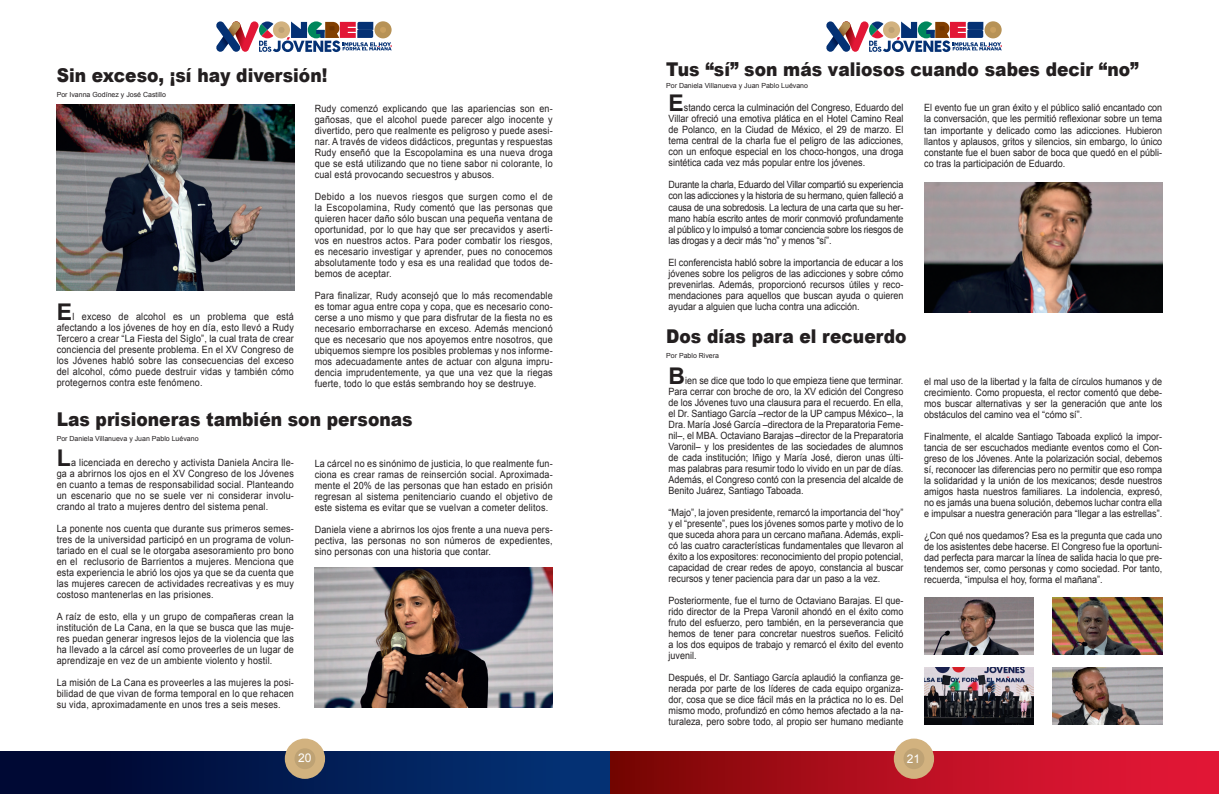
<style>
.page{position:relative;width:1219px;height:794px;background:#fff}
.page>*{position:absolute;margin:0;border:0;box-sizing:border-box;transform-origin:0 0}
.t1{font:700 23px "Arial";color:#231f20}
.t2{font:900 19px "Arial";color:#231f20;scale:.9 1}
.t3{font:12px "Arial";color:#fff}
.t4{font:10px/11px "Arial";color:#231f20;text-align:justify;scale:.9 1}
.t5{font:7px "Arial";color:#231f20}
</style>
<div class="page">
<div style="left:610px;top:751px;width:609px;height:43px;background:linear-gradient(to right,#7c0605,#ef193c)"></div>
<div style="left:0;top:751px;width:610px;height:43px;background:linear-gradient(to right,#00032b,#043479)"></div>
<svg style="left:826px;top:21px;width:176px;height:31px"></svg>
<svg style="left:216px;top:21px;width:176px;height:31px"></svg>
<svg style="left:894px;top:738px;width:40px;height:41px;background:#d0a581"></svg>
<svg style="left:285px;top:738px;width:40px;height:41px;background:#bba686"></svg>
<img style="left:924px;top:597px;width:110px;height:57px">
<img style="left:924px;top:667px;width:110px;height:57px">
<img style="left:1052px;top:597px;width:110px;height:57px">
<img style="left:1052px;top:667px;width:110px;height:57px">
<img style="left:924px;top:182px;width:238px;height:130px">
<img style="left:57px;top:105px;width:238px;height:185px">
<img style="left:315px;top:567px;width:238px;height:140px">
<h2 class="t2" style="left:57px;top:61px;width:302px">Sin exceso, ¡sí hay diversión!</h2>
<p class="t5" style="left:57px;top:90px;width:111px">Por Ivanna Godínez y José Castillo</p>
<h1 class="t1" style="left:57px;top:297px;width:17px">E</h1>
<p class="t4" style="left:57px;top:311px;width:265px;text-indent:16px">l exceso de alcohol es un problema que está afectando a los jóvenes de hoy en día, esto llevó a Rudy Tercero a crear “La Fiesta del Siglo”, la cual trata de crear conciencia del presente problema. En el XV Congreso de los Jóvenes habló sobre las consecuencias del exceso del alcohol, cómo puede destruir vidas y también cómo protegernos contra este fenómeno.</p>
<p class="t4" style="left:315px;top:103px;width:266px">Rudy comenzó explicando que las apariencias son en&shy;gañosas, que el alcohol puede parecer algo inocente y divertido, pero que realmente es peligroso y puede asesi&shy;nar. A través de videos didácticos, preguntas y respuestas Rudy enseñó que la Escopolamina es una nueva droga que se está utilizando que no tiene sabor ni colorante, lo cual está provocando secuestros y abusos.</p>
<p class="t4" style="left:315px;top:191px;width:266px">Debido a los nuevos riesgos que surgen como el de la Escopolamina, Rudy comentó que las personas que quieren hacer daño sólo buscan una pequeña ventana de oportunidad, por lo que hay que ser precavidos y aserti&shy;vos en nuestros actos. Para poder combatir los riesgos, es necesario investigar y aprender, pues no conocemos absolutamente todo y esa es una realidad que todos de&shy;bemos de aceptar.</p>
<p class="t4" style="left:315px;top:290px;width:266px">Para finalizar, Rudy aconsejó que lo más recomendable es tomar agua entre copa y copa, que es necesario cono&shy;cerse a uno mismo y que para disfrutar de la fiesta no es necesario emborracharse en exceso. Además mencionó que es necesario que nos apoyemos entre nosotros, que ubiquemos siempre los posibles problemas y nos informe&shy;mos adecuadamente antes de actuar con alguna impru&shy;dencia imprudentemente, ya que una vez que la riegas fuerte, todo lo que estás sembrando hoy se destruye.</p>
<h2 class="t2" style="left:57px;top:405px;width:397px">Las prisioneras también son personas</h2>
<p class="t5" style="left:57px;top:434px;width:143px">Por Daniela Villanueva y Juan Pablo Luévano</p>
<h1 class="t1" style="left:57px;top:443px;width:16px">L</h1>
<p class="t4" style="left:57px;top:457px;width:265px;text-indent:15px">a licenciada en derecho y activista Daniela Ancira lle&shy;ga a abrirnos los ojos en el XV Congreso de los Jóvenes en cuanto a temas de responsabilidad social. Planteando un escenario que no se suele ver ni considerar involu&shy;crando al trato a mujeres dentro del sistema penal.</p>
<p class="t4" style="left:57px;top:523px;width:265px">La ponente nos cuenta que durante sus primeros semes&shy;tres de la universidad participó en un programa de volun&shy;tariado en el cual se le otorgaba asesoramiento pro bono en el reclusorio de Barrientos a mujeres. Menciona que esta experiencia le abrió los ojos ya que se da cuenta que las mujeres carecen de actividades recreativas y es muy costoso mantenerlas en las prisiones.</p>
<p class="t4" style="left:57px;top:611px;width:265px">A raíz de esto, ella y un grupo de compañeras crean la institución de La Cana, en la que se busca que las muje&shy;res puedan generar ingresos lejos de la violencia que las ha llevado a la cárcel así como proveerles de un lugar de aprendizaje en vez de un ambiente violento y hostil.</p>
<p class="t4" style="left:57px;top:677px;width:265px">La misión de La Cana es proveerles a las mujeres la posi&shy;bilidad de que vivan de forma temporal en lo que rehacen su vida, aproximadamente en unos tres a seis meses.</p>
<p class="t4" style="left:315px;top:458px;width:266px">La cárcel no es sinónimo de justicia, lo que realmente fun&shy;ciona es crear ramas de reinserción social. Aproximada&shy;mente el 20% de las personas que han estado en prisión regresan al sistema penitenciario cuando el objetivo de este sistema es evitar que se vuelvan a cometer delitos.</p>
<p class="t4" style="left:315px;top:524px;width:266px">Daniela viene a abrirnos los ojos frente a una nueva pers&shy;pectiva, las personas no son números de expedientes, sino personas con una historia que contar.</p>
<h2 class="t2" style="left:666px;top:55px;width:527px">Tus “sí” son más valiosos cuando sabes decir “no”</h2>
<p class="t5" style="left:666px;top:81px;width:143px">Por Daniela Villanueva y Juan Pablo Luévano</p>
<h1 class="t1" style="left:669px;top:88px;width:17px">E</h1>
<p class="t4" style="left:669px;top:103px;width:262px;text-indent:15px">stando cerca la culminación del Congreso, Eduardo del Villar ofreció una emotiva plática en el Hotel Camino Real de Polanco, en la Ciudad de México, el 29 de marzo. El tema central de la charla fue el peligro de las adicciones, con un enfoque especial en los choco-hongos, una droga sintética cada vez más popular entre los jóvenes.</p>
<p class="t4" style="left:669px;top:180px;width:262px">Durante la charla, Eduardo del Villar compartió su experiencia con las adicciones y la historia de su hermano, quien falleció a causa de una sobredosis. La lectura de una carta que su her&shy;mano había escrito antes de morir conmovió profundamente al público y lo impulsó a tomar conciencia sobre los riesgos de las drogas y a decir más “no” y menos “sí”.</p>
<p class="t4" style="left:669px;top:257px;width:262px">El conferencista habló sobre la importancia de educar a los jóvenes sobre los peligros de las adicciones y sobre cómo prevenirlas. Además, proporcionó recursos útiles y reco&shy;mendaciones para aquellos que buscan ayuda o quieren ayudar a alguien que lucha contra una adicción.</p>
<h2 class="t2" style="left:666px;top:322px;width:269px">Dos días para el recuerdo</h2>
<p class="t5" style="left:666px;top:351px;width:54px">Por Pablo Rivera</p>
<h1 class="t1" style="left:669px;top:360px;width:18px">B</h1>
<p class="t4" style="left:669px;top:375px;width:262px;text-indent:17px">ien se dice que todo lo que empieza tiene que terminar.<br>Para cerrar con broche de oro, la XV edición del Congreso de los Jóvenes tuvo una clausura para el recuerdo. En ella, el Dr. Santiago García –rector de la UP campus México–, la Dra. María José García –directora de la Preparatoria Feme&shy;nil–, el MBA. Octaviano Barajas –director de la Preparatoria Varonil– y los presidentes de las sociedades de alumnos de cada institución; Iñigo y María José, dieron unas últi&shy;mas palabras para resumir todo lo vivido en un par de días.<br>Además, el Congreso contó con la presencia del alcalde de Benito Juárez, Santiago Taboada.</p>
<p class="t4" style="left:669px;top:507px;width:262px">“Majo”, la joven presidente, remarcó la importancia del “hoy” y el “presente”, pues los jóvenes somos parte y motivo de lo que suceda ahora para un cercano mañana. Además, expli&shy;có las cuatro características fundamentales que llevaron al éxito a los expositores: reconocimiento del propio potencial, capacidad de crear redes de apoyo, constancia al buscar recursos y tener paciencia para dar un paso a la vez.</p>
<p class="t4" style="left:669px;top:595px;width:262px">Posteriormente, fue el turno de Octaviano Barajas. El que&shy;rido director de la Prepa Varonil ahondó en el éxito como fruto del esfuerzo, pero también, en la perseverancia que hemos de tener para concretar nuestros sueños. Felicitó a los dos equipos de trabajo y remarcó el éxito del evento juvenil.</p>
<p class="t4" style="left:669px;top:672px;width:262px">Después, el Dr. Santiago García aplaudió la confianza ge&shy;nerada por parte de los líderes de cada equipo organiza&shy;dor, cosa que se dice fácil más en la práctica no lo es. Del mismo modo, profundizó en cómo hemos afectado a la na&shy;turaleza, pero sobre todo, al propio ser humano mediante</p>
<p class="t4" style="left:924px;top:103px;width:266px">El evento fue un gran éxito y el público salió encantado con la conversación, que les permitió reflexionar sobre un tema tan importante y delicado como las adicciones. Hubieron llantos y aplausos, gritos y silencios, sin embargo, lo único constante fue el buen sabor de boca que quedó en el públi&shy;co tras la participación de Eduardo.</p>
<p class="t4" style="left:924px;top:376px;width:266px">el mal uso de la libertad y la falta de círculos humanos y de crecimiento. Como propuesta, el rector comentó que debe&shy;mos buscar alternativas y ser la generación que ante los obstáculos del camino vea el “cómo sí”.</p>
<p class="t4" style="left:924px;top:431px;width:266px">Finalmente, el alcalde Santiago Taboada explicó la impor&shy;tancia de ser escuchados mediante eventos como el Con&shy;greso de los Jóvenes. Ante la polarización social, debemos sí, reconocer las diferencias pero no permitir que eso rompa la solidaridad y la unión de los mexicanos; desde nuestros amigos hasta nuestros familiares. La indolencia, expresó, no es jamás una buena solución, debemos luchar contra ella e impulsar a nuestra generación para “llegar a las estrellas”.</p>
<p class="t4" style="left:924px;top:530px;width:266px">¿Con qué nos quedamos? Esa es la pregunta que cada uno de los asistentes debe hacerse. El Congreso fue la oportuni&shy;dad perfecta para marcar la línea de salida hacia lo que pre&shy;tendemos ser, como personas y como sociedad. Por tanto, recuerda, “impulsa el hoy, forma el mañana”.</p>
<p class="t3" style="left:298px;top:750px;width:15px">20</p>
<p class="t3" style="left:907px;top:751px;width:15px">21</p>
</div>
